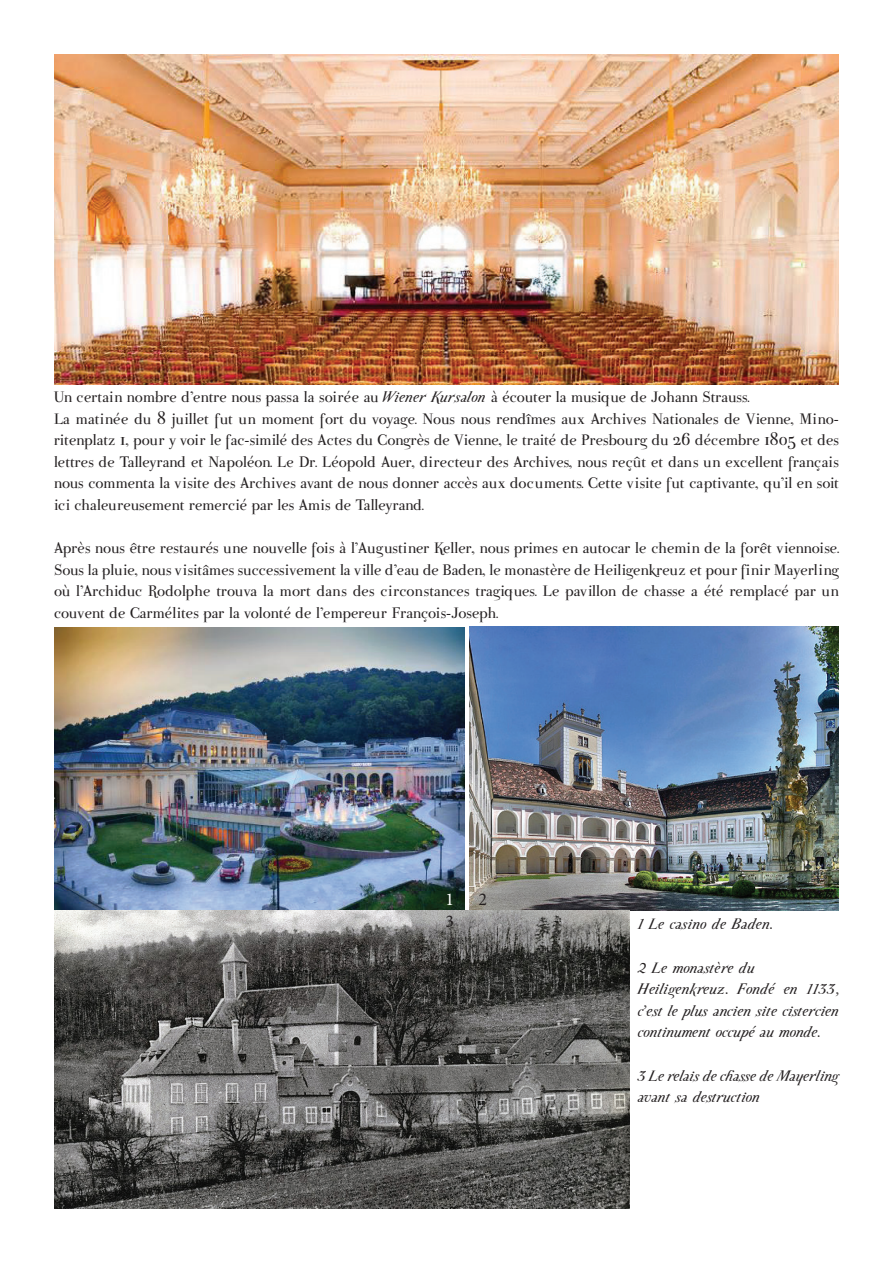
<style>
.page{position:relative;width:893px;height:1263px;background:#fff}
.page>*{position:absolute;margin:0;border:0;box-sizing:border-box;transform-origin:0 0}
.t1{font:18px/21.6px "Parma Petit";color:#231f20}
.t2{font:italic 18px/21.6px "Parma Petit";letter-spacing:-.01em;color:#231f20}
.t3{font:18px "Minion Pro";color:#231f20}
.t4{font:18px "Minion Pro";color:#fff}
.s1{font-style:italic}
</style>
<div class="page">
<img style="left:54px;top:54px;width:785px;height:331px">
<img style="left:54px;top:627px;width:411px;height:284px">
<img style="left:470px;top:626px;width:369px;height:285px">
<img style="left:54px;top:911px;width:575px;height:298px">
<p class="t1" style="left:54px;top:386px;width:787px">Un certain nombre d’entre nous passa la soirée au <span class="s1">Wiener Kursalon</span> à écouter la musique de Johann Strauss.<br>La matinée du 8 juillet fut un moment fort du voyage. Nous nous rendîmes aux Archives Nationales de Vienne, Mino&shy;ritenplatz 1, pour y voir le fac-similé des Actes du Congrès de Vienne, le traité de Presbourg du 26 décembre 1805 et des lettres de Talleyrand et Napoléon. Le Dr. Léopold Auer, directeur des Archives, nous reçût et dans un excellent français nous commenta la visite des Archives avant de nous donner accès aux documents. Cette visite fut captivante, qu’il en soit ici chaleureusement remercié par les Amis de Talleyrand.</p>
<p class="t1" style="left:54px;top:537px;width:786px;text-align:justify">Après nous être restaurés une nouvelle fois à l’Augustiner Keller, nous primes en autocar le chemin de la forêt viennoise.<br>Sous la pluie, nous visitâmes successivement la ville d’eau de Baden, le monastère de Heiligenkreuz et pour finir Mayerling où l’Archiduc Rodolphe trouva la mort dans des circonstances tragiques. Le pavillon de chasse a été remplacé par un couvent de Carmélites par la volonté de l’empereur François-Joseph.</p>
<p class="t4" style="left:445px;top:887px;width:10px">1</p>
<p class="t3" style="left:479px;top:887px;width:10px">2</p>
<p class="t3" style="left:445px;top:909px;width:10px">3</p>
<p class="t2" style="left:638px;top:914px;width:136px">1 Le casino de Baden.</p>
<p class="t2" style="left:638px;top:957px;width:203px">2 Le monastère du<br>Heiligenkreuz. Fondé en 1133, c’est le plus ancien site cistercien continument occupé au monde.</p>
<p class="t2" style="left:638px;top:1065px;width:203px">3 Le relais de chasse de Mayerling avant sa destruction</p>
</div>
